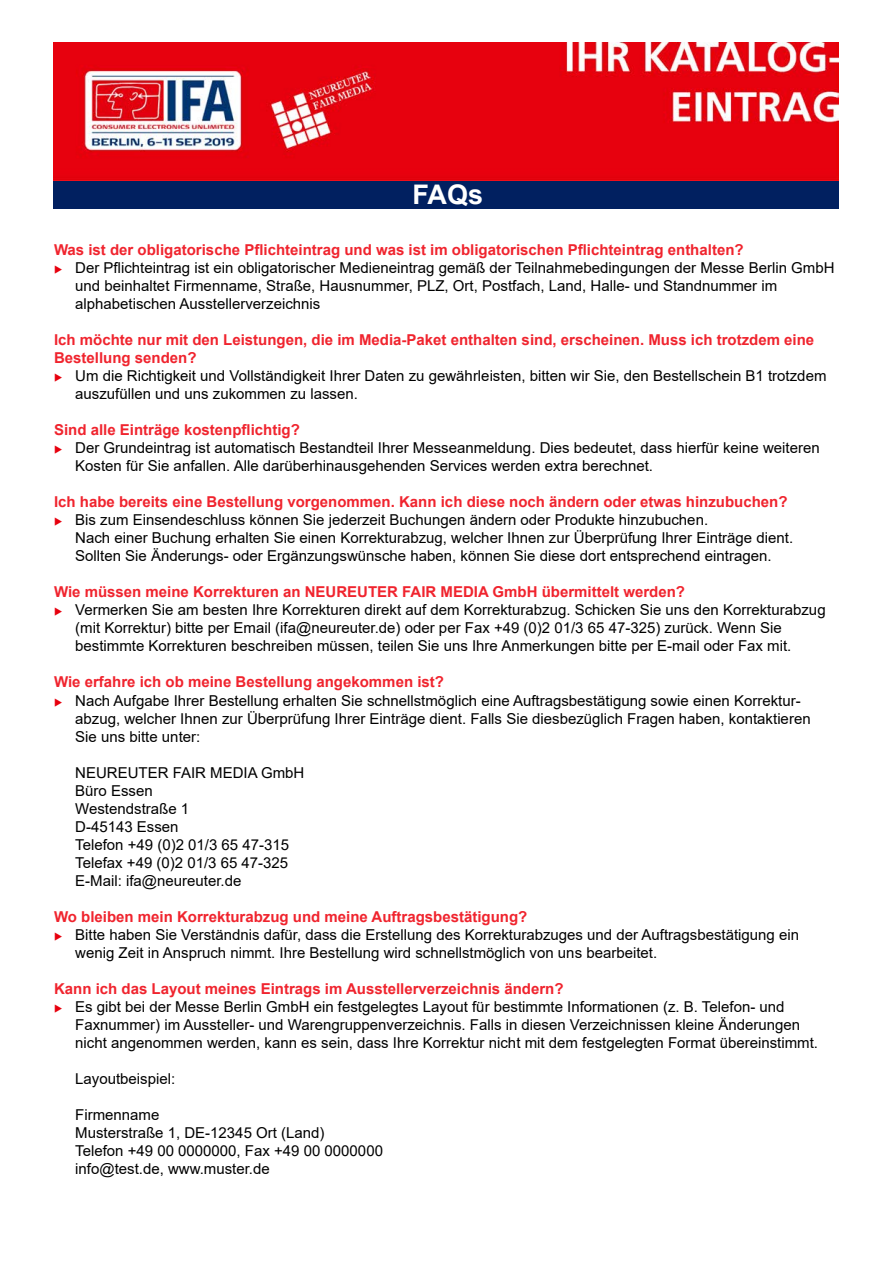
<style>
.page{position:relative;width:893px;height:1263px;background:#fff}
.page>*{position:absolute;margin:0;border:0;box-sizing:border-box;transform-origin:0 0}
.t1{font:700 27px "Arial";color:#fff}
.t2{font:15px/18px "Arial";color:#000}
.t3{font:700 15px/18px "Arial";color:#f0242e}
.s1{color:#e7000e}
</style>
<div class="page">
<div style="left:53px;top:180px;width:786px;height:29px;background:#012060"></div>
<img style="left:53px;top:43px;width:786px;height:137px">
<h1 class="t1" style="left:413px;top:176px;width:72px">FAQs</h1>
<p class="t3" style="left:54px;top:241px;width:691px">Was ist der obligatorische Pflichteintrag und was ist im obligatorischen Pflichteintrag enthalten?</p>
<p class="t2" style="left:75px;top:259px;width:761px;text-indent:-21px"><span class="s1">◆</span> Der Pflichteintrag ist ein obligatorischer Medieneintrag gemäß der Teilnahmebedingungen der Messe Berlin GmbH und beinhaltet Firmenname, Straße, Hausnummer, PLZ, Ort, Postfach, Land, Halle- und Standnummer im alphabetischen Ausstellerverzeichnis</p>
<p class="t3" style="left:54px;top:331px;width:762px">Ich möchte nur mit den Leistungen, die im Media-Paket enthalten sind, erscheinen. Muss ich trotzdem eine<br>Bestellung senden?</p>
<p class="t2" style="left:75px;top:367px;width:753px;text-indent:-21px"><span class="s1">◆</span> Um die Richtigkeit und Vollständigkeit Ihrer Daten zu gewährleisten, bitten wir Sie, den Bestellschein B1 trotzdem auszufüllen und uns zukommen zu lassen.</p>
<p class="t3" style="left:54px;top:421px;width:247px">Sind alle Einträge kostenpflichtig?</p>
<p class="t2" style="left:75px;top:439px;width:746px;text-indent:-21px"><span class="s1">◆</span> Der Grundeintrag ist automatisch Bestandteil Ihrer Messeanmeldung. Dies bedeutet, dass hierfür keine weiteren<br>Kosten für Sie anfallen. Alle darüberhinausgehenden Services werden extra berechnet.</p>
<p class="t3" style="left:54px;top:493px;width:735px">Ich habe bereits eine Bestellung vorgenommen. Kann ich diese noch ändern oder etwas hinzubuchen?</p>
<p class="t2" style="left:75px;top:511px;width:719px;text-indent:-21px"><span class="s1">◆</span> Bis zum Einsendeschluss können Sie jederzeit Buchungen ändern oder Produkte hinzubuchen.<br>Nach einer Buchung erhalten Sie einen Korrekturabzug, welcher Ihnen zur Überprüfung Ihrer Einträge dient.<br>Sollten Sie Änderungs- oder Ergänzungswünsche haben, können Sie diese dort entsprechend eintragen.</p>
<p class="t3" style="left:54px;top:583px;width:633px">Wie müssen meine Korrekturen an NEUREUTER FAIR MEDIA GmbH übermittelt werden?</p>
<p class="t2" style="left:75px;top:601px;width:752px;text-indent:-21px"><span class="s1">◆</span> Vermerken Sie am besten Ihre Korrekturen direkt auf dem Korrekturabzug. Schicken Sie uns den Korrekturabzug (mit Korrektur) bitte per Email (ifa@neureuter.de) oder per Fax +49 (0)2 01/3 65 47-325) zurück. Wenn Sie bestimmte Korrekturen beschreiben müssen, teilen Sie uns Ihre Anmerkungen bitte per E-mail oder Fax mit.</p>
<p class="t3" style="left:54px;top:673px;width:391px">Wie erfahre ich ob meine Bestellung angekommen ist?</p>
<p class="t2" style="left:75px;top:691px;width:737px;text-indent:-21px"><span class="s1">◆</span> Nach Aufgabe Ihrer Bestellung erhalten Sie schnellstmöglich eine Auftragsbestätigung sowie einen Korrektur&shy;abzug, welcher Ihnen zur Überprüfung Ihrer Einträge dient. Falls Sie diesbezüglich Fragen haben, kontaktieren<br>Sie uns bitte unter:</p>
<p class="t2" style="left:75px;top:763px;width:231px">NEUREUTER FAIR MEDIA GmbH<br>Büro Essen<br>Westendstraße 1<br>D-45143 Essen<br>Telefon +49 (0)2 01/3 65 47-315<br>Telefax +49 (0)2 01/3 65 47-325<br>E-Mail: ifa@neureuter.de</p>
<p class="t3" style="left:54px;top:907px;width:475px">Wo bleiben mein Korrekturabzug und meine Auftragsbestätigung?</p>
<p class="t2" style="left:75px;top:925px;width:725px;text-indent:-21px"><span class="s1">◆</span> Bitte haben Sie Verständnis dafür, dass die Erstellung des Korrekturabzuges und der Auftragsbestätigung ein wenig Zeit in Anspruch nimmt. Ihre Bestellung wird schnellstmöglich von uns bearbeitet.</p>
<p class="t3" style="left:54px;top:979px;width:511px">Kann ich das Layout meines Eintrags im Ausstellerverzeichnis ändern?</p>
<p class="t2" style="left:75px;top:997px;width:744px;text-indent:-21px"><span class="s1">◆</span> Es gibt bei der Messe Berlin GmbH ein festgelegtes Layout für bestimmte Informationen (z. B. Telefon- und<br>Faxnummer) im Aussteller- und Warengruppenverzeichnis. Falls in diesen Verzeichnissen kleine Änderungen nicht angenommen werden, kann es sein, dass Ihre Korrektur nicht mit dem festgelegten Format übereinstimmt.</p>
<p class="t2" style="left:75px;top:1069px;width:102px">Layoutbeispiel:</p>
<p class="t2" style="left:75px;top:1105px;width:309px">Firmenname<br>Musterstraße 1, DE-12345 Ort (Land)<br>Telefon +49 00 0000000, Fax +49 00 0000000 info@test.de, www.muster.de</p>
</div>
